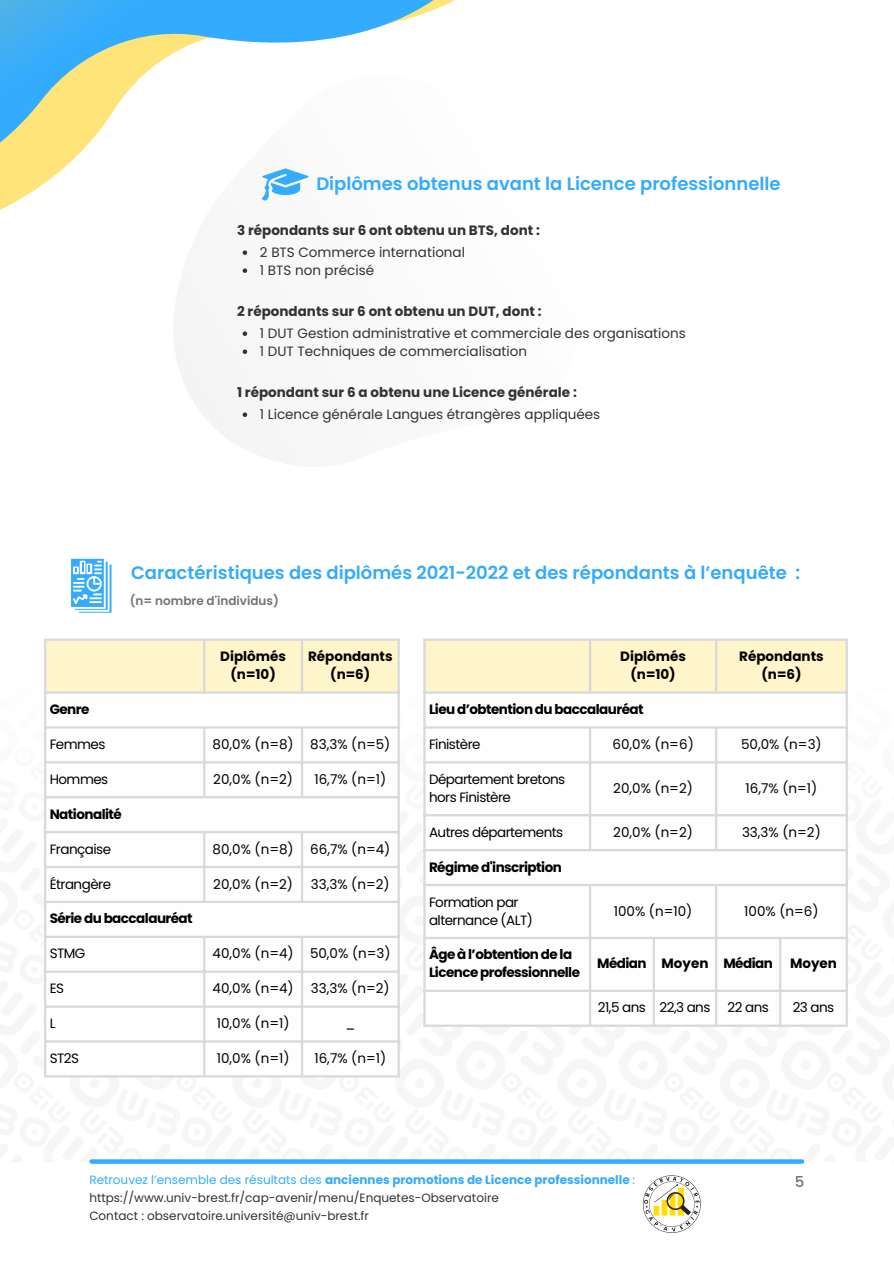
<style>
.page{position:relative;width:894px;height:1264px;background:#fff}
.page>*{position:absolute;margin:0;border:0;box-sizing:border-box;transform-origin:0 0}
.t1{font:600 18px "Poppins";color:#33abff}
.t2{font:500 15px "Poppins";color:#737373}
.t3{font:13.5px/18px "Poppins";letter-spacing:-.04em;color:#000}
.t4{font:13.5px "Poppins";color:#323232}
.t5{font:700 13.5px/18px "Poppins";letter-spacing:-.04em;color:#000}
.t6{font:700 13.5px "Poppins";color:#323232}
.t7{font:700 13.5px "Poppins";color:#000}
.t8{font:12px "Poppins";color:#323232}
.t9{font:700 12px "Poppins";color:#33abff}
.t10{font:600 12px "Poppins";color:#737373}
.s1{font-weight:400}
</style>
<div class="page">
<svg style="left:92px;top:1159px;width:709px;height:4px;background:#42b0fe"></svg>
<svg style="left:0;top:0;width:67px;height:210px;background:#99cac8"></svg>
<div style="left:46px;top:640px;width:351px;height:51px;background:#fff5cb"></div>
<svg style="left:46px;top:693px;width:351px;height:382px"></svg>
<hr style="left:44px;top:640px;width:2px;height:435px;background:#d9d9d9">
<hr style="left:203px;top:640px;width:2px;height:51px;background:#d9d9d9">
<hr style="left:203px;top:728px;width:2px;height:68px;background:#d9d9d9">
<hr style="left:203px;top:833px;width:2px;height:67px;background:#d9d9d9">
<hr style="left:203px;top:937px;width:2px;height:138px;background:#d9d9d9">
<hr style="left:301px;top:640px;width:2px;height:51px;background:#d9d9d9">
<hr style="left:301px;top:728px;width:2px;height:68px;background:#d9d9d9">
<hr style="left:301px;top:833px;width:2px;height:67px;background:#d9d9d9">
<hr style="left:301px;top:937px;width:2px;height:138px;background:#d9d9d9">
<hr style="left:397px;top:640px;width:2px;height:435px;background:#d9d9d9">
<hr style="left:44px;top:638px;width:355px;height:2px;background:#d9d9d9">
<hr style="left:44px;top:691px;width:355px;height:2px;background:#d9d9d9">
<hr style="left:44px;top:726px;width:355px;height:2px;background:#d9d9d9">
<hr style="left:44px;top:761px;width:355px;height:2px;background:#d9d9d9">
<hr style="left:44px;top:796px;width:355px;height:2px;background:#d9d9d9">
<hr style="left:44px;top:831px;width:355px;height:2px;background:#d9d9d9">
<hr style="left:44px;top:865px;width:355px;height:3px;background:#d9d9d9">
<hr style="left:44px;top:900px;width:355px;height:3px;background:#d9d9d9">
<hr style="left:44px;top:935px;width:355px;height:2px;background:#d9d9d9">
<hr style="left:44px;top:970px;width:355px;height:2px;background:#d9d9d9">
<hr style="left:44px;top:1005px;width:355px;height:2px;background:#d9d9d9">
<hr style="left:44px;top:1040px;width:355px;height:2px;background:#d9d9d9">
<hr style="left:44px;top:1075px;width:355px;height:2px;background:#d9d9d9">
<div style="left:425px;top:640px;width:420px;height:51px;background:#fff5cb"></div>
<svg style="left:425px;top:693px;width:420px;height:331px"></svg>
<hr style="left:423px;top:640px;width:2px;height:384px;background:#d9d9d9">
<hr style="left:588px;top:640px;width:3px;height:51px;background:#d9d9d9">
<hr style="left:588px;top:728px;width:3px;height:121px;background:#d9d9d9">
<hr style="left:588px;top:886px;width:3px;height:138px;background:#d9d9d9">
<hr style="left:652px;top:939px;width:2px;height:85px;background:#d9d9d9">
<hr style="left:714px;top:640px;width:3px;height:51px;background:#d9d9d9">
<hr style="left:714px;top:728px;width:3px;height:121px;background:#d9d9d9">
<hr style="left:714px;top:886px;width:3px;height:138px;background:#d9d9d9">
<hr style="left:778px;top:939px;width:3px;height:85px;background:#d9d9d9">
<hr style="left:845px;top:640px;width:2px;height:384px;background:#d9d9d9">
<hr style="left:423px;top:638px;width:424px;height:2px;background:#d9d9d9">
<hr style="left:423px;top:691px;width:424px;height:2px;background:#d9d9d9">
<hr style="left:423px;top:726px;width:424px;height:2px;background:#d9d9d9">
<hr style="left:423px;top:761px;width:424px;height:2px;background:#d9d9d9">
<hr style="left:423px;top:814px;width:424px;height:2px;background:#d9d9d9">
<hr style="left:423px;top:849px;width:424px;height:2px;background:#d9d9d9">
<hr style="left:423px;top:883px;width:424px;height:3px;background:#d9d9d9">
<hr style="left:423px;top:936px;width:424px;height:3px;background:#d9d9d9">
<hr style="left:423px;top:989px;width:424px;height:2px;background:#d9d9d9">
<hr style="left:423px;top:1024px;width:424px;height:2px;background:#d9d9d9">
<svg style="left:71px;top:583px;width:40px;height:29px"></svg>
<img style="left:642px;top:1175px;width:59px;height:58px">
<svg style="left:67px;top:0;width:388px;height:583px"></svg>
<svg style="left:261px;top:168px;width:47px;height:33px"></svg>
<svg style="left:242px;top:250px;width:5px;height:5px"></svg>
<svg style="left:242px;top:268px;width:5px;height:5px"></svg>
<svg style="left:242px;top:331px;width:5px;height:5px"></svg>
<svg style="left:242px;top:349px;width:5px;height:5px"></svg>
<svg style="left:242px;top:412px;width:5px;height:5px"></svg>
<p class="t1" style="left:316px;top:171px;width:465px">Diplômes obtenus avant la Licence professionnelle</p>
<p class="t6" style="left:237px;top:220px;width:304px">3 répondants sur 6 ont obtenu un BTS, dont :</p>
<p class="t4" style="left:260px;top:243px;width:206px">2 BTS Commerce international</p>
<p class="t4" style="left:260px;top:261px;width:116px">1 BTS non précisé</p>
<p class="t6" style="left:237px;top:301px;width:306px">2 répondants sur 6 ont obtenu un DUT, dont :</p>
<p class="t4" style="left:260px;top:324px;width:427px">1 DUT Gestion administrative et commerciale des organisations</p>
<p class="t4" style="left:260px;top:342px;width:268px">1 DUT Techniques de commercialisation</p>
<p class="t6" style="left:237px;top:382px;width:341px">1 répondant sur 6 a obtenu une Licence générale :</p>
<p class="t4" style="left:260px;top:405px;width:342px">1 Licence générale Langues étrangères appliquées</p>
<p class="t1" style="left:131px;top:560px;width:670px">Caractéristiques des diplômés 2021-2022 et des répondants à l’enquête :</p>
<p class="t10" style="left:130px;top:592px;width:151px">(n= nombre d'individus)</p>
<p class="t7" style="left:220px;top:647px;width:67px">Diplômés</p>
<p class="t5" style="left:230px;top:665px;width:47px">(n=10)</p>
<p class="t7" style="left:308px;top:647px;width:86px">Répondants</p>
<p class="t5" style="left:330px;top:665px;width:41px">(n=6)</p>
<p class="t7" style="left:620px;top:647px;width:67px">Diplômés</p>
<p class="t5" style="left:630px;top:665px;width:47px">(n=10)</p>
<p class="t7" style="left:739px;top:647px;width:86px">Répondants</p>
<p class="t5" style="left:761px;top:665px;width:41px">(n=6)</p>
<h1 class="t5" style="left:50px;top:700px;width:41px">Genre</h1>
<h2 class="t3" style="left:50px;top:735px;width:57px">Femmes</h2>
<p class="t3" style="left:212px;top:735px;width:83px">80,0% (n=8)</p>
<p class="t3" style="left:310px;top:735px;width:82px">83,3% (n=5)</p>
<h2 class="t3" style="left:50px;top:770px;width:60px">Hommes</h2>
<p class="t3" style="left:213px;top:770px;width:81px">20,0% (n=2)</p>
<p class="t3" style="left:314px;top:770px;width:73px">16,7% (n=1)</p>
<h2 class="t5" style="left:50px;top:805px;width:74px">Nationalité</h2>
<p class="t3" style="left:50px;top:840px;width:63px">Française</p>
<p class="t3" style="left:212px;top:840px;width:83px">80,0% (n=8)</p>
<h1 class="t3" style="left:310px;top:840px;width:82px">66,7% (n=4)</h1>
<h4 class="t3" style="left:50px;top:874px;width:63px">Étrangère</h4>
<p class="t3" style="left:213px;top:874px;width:81px">20,0% (n=2)</p>
<p class="t3" style="left:311px;top:874px;width:80px">33,3% (n=2)</p>
<p class="t5" style="left:50px;top:909px;width:144px">Série du baccalauréat</p>
<p class="t3" style="left:50px;top:944px;width:37px">STMG</p>
<p class="t3" style="left:212px;top:944px;width:83px">40,0% (n=4)</p>
<p class="t3" style="left:310px;top:944px;width:82px">50,0% (n=3)</p>
<p class="t3" style="left:50px;top:979px;width:16px">ES</p>
<p class="t3" style="left:212px;top:979px;width:83px">40,0% (n=4)</p>
<p class="t3" style="left:311px;top:979px;width:80px">33,3% (n=2)</p>
<p class="t3" style="left:50px;top:1014px;width:7px">L</p>
<p class="t3" style="left:217px;top:1014px;width:74px">10,0% (n=1)</p>
<p class="t3" style="left:345px;top:1014px;width:11px">_</p>
<p class="t3" style="left:50px;top:1049px;width:31px">ST2S</p>
<p class="t3" style="left:217px;top:1049px;width:74px">10,0% (n=1)</p>
<p class="t3" style="left:314px;top:1049px;width:73px">16,7% (n=1)</p>
<p class="t5" style="left:429px;top:700px;width:216px">Lieu d’obtention du baccalauréat</p>
<p class="t3" style="left:429px;top:735px;width:53px">Finistère</p>
<p class="t3" style="left:612px;top:735px;width:83px">60,0% (n=6)</p>
<p class="t3" style="left:741px;top:735px;width:82px">50,0% (n=3)</p>
<p class="t3" style="left:429px;top:770px;width:138px">Département bretons hors Finistère</p>
<p class="t3" style="left:613px;top:779px;width:81px">20,0% (n=2)</p>
<p class="t3" style="left:745px;top:779px;width:73px">16,7% (n=1)</p>
<p class="t3" style="left:429px;top:823px;width:136px">Autres départements</p>
<p class="t3" style="left:613px;top:823px;width:81px">20,0% (n=2)</p>
<p class="t3" style="left:741px;top:823px;width:80px">33,3% (n=2)</p>
<p class="t5" style="left:429px;top:858px;width:134px">Régime d'inscription</p>
<p class="t3" style="left:429px;top:892px;width:105px">Formation par alternance (ALT)</p>
<p class="t3" style="left:613px;top:901px;width:80px">100% (n=10)</p>
<p class="t3" style="left:744px;top:901px;width:76px">100% (n=6)</p>
<p class="t5" style="left:429px;top:945px;width:152px">Âge à l’obtention de la<br>Licence professionnelle</p>
<p class="t5" style="left:597px;top:954px;width:51px">Médian</p>
<p class="t5" style="left:661px;top:954px;width:48px">Moyen</p>
<p class="t5" style="left:723px;top:954px;width:51px">Médian</p>
<p class="t5" style="left:789px;top:954px;width:48px">Moyen</p>
<p class="t3" style="left:597px;top:998px;width:49px">21,5 ans</p>
<p class="t3" style="left:659px;top:998px;width:52px">22,3 ans</p>
<p class="t3" style="left:727px;top:998px;width:43px">22 ans</p>
<p class="t3" style="left:792px;top:998px;width:43px">23 ans</p>
<p class="t9" style="left:89px;top:1171px;width:547px"><span class="s1">Retrouvez l’ensemble des résultats des</span> anciennes promotions de Licence professionnelle <span class="s1">:</span></p>
<p class="t2" style="left:794px;top:1171px;width:11px">5</p>
<p class="t8" style="left:89px;top:1189px;width:411px">https://www.univ-brest.fr/cap-avenir/menu/Enquetes-Observatoire</p>
<p class="t8" style="left:89px;top:1207px;width:281px">Contact : observatoire.université@univ-brest.fr</p>
</div>
